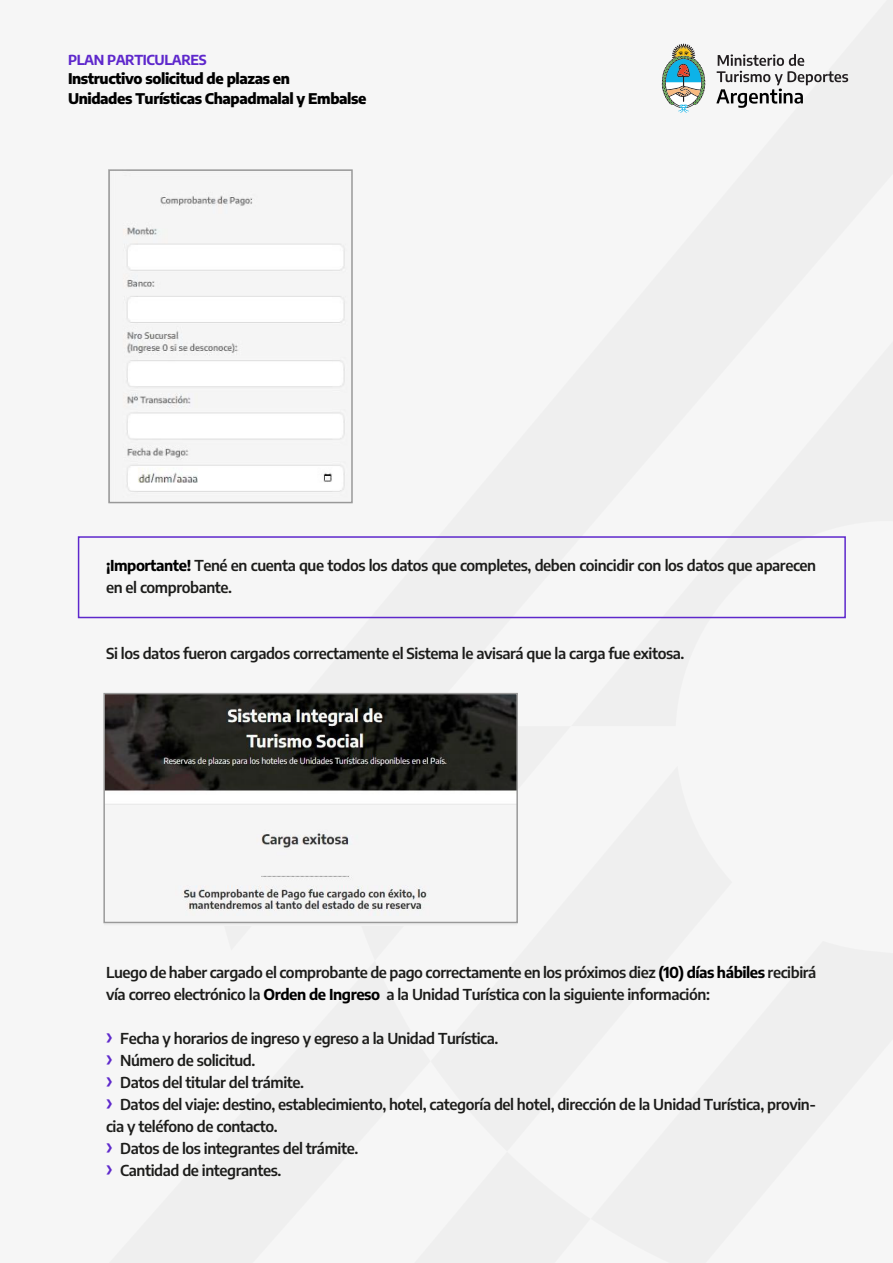
<style>
.page{position:relative;width:893px;height:1263px;background:#f6f6f6}
.page>*{position:absolute;margin:0;border:0;box-sizing:border-box;transform-origin:0 0}
.t1{font:600 15px/22px "Encode Sans";letter-spacing:-.03em;color:#1d1d1b}
.t2{font:800 14.7px/19.4px "Encode Sans";letter-spacing:-.03em;color:#000}
.t3{font:700 13.8px "Encode Sans";letter-spacing:-.03em;color:#5e28cc}
.s1{font-weight:700;color:#000}
.s2{font-family:"Myriad Pro";font-weight:700;font-size:24px;color:#5e28cc}
</style>
<div class="page">
<div style="left:78px;top:536px;width:768px;height:82px;border:2px solid #5e28cc"></div>
<svg style="left:662px;top:44px;width:43px;height:69px"></svg>
<svg style="left:716px;top:54px;width:132px;height:54px"></svg>
<img style="left:105px;top:696px;width:411px;height:228px">
<img style="left:126px;top:195px;width:219px;height:297px">
<div style="left:108px;top:169px;width:245px;height:334px;border:2px solid #999"></div>
<div style="left:103px;top:693px;width:415px;height:230px;border:2px solid #999"></div>
<p class="t3" style="left:68px;top:50px;width:140px">PLAN PARTICULARES</p>
<p class="t2" style="left:68px;top:69px;width:300px">Instructivo solicitud de plazas en<br>Unidades Turísticas Chapadmalal y Embalse</p>
<p class="t1" style="left:106px;top:553px;width:712px"><span class="s1">¡Importante!</span> Tené en cuenta que todos los datos que completes, deben coincidir con los datos que aparecen en el comprobante.</p>
<p class="t1" style="left:106px;top:642px;width:580px">Si los datos fueron cargados correctamente el Sistema le avisará que la carga fue exitosa.</p>
<p class="t1" style="left:106px;top:960px;width:712px">Luego de haber cargado el comprobante de pago correctamente en los próximos diez <span class="s1">(10) días hábiles</span> recibirá vía correo electrónico la <span class="s1">Orden de Ingreso</span> a la Unidad Turística con la siguiente información:</p>
<p class="t1" style="left:106px;top:1026px;width:711px"><span class="s2">›</span> Fecha y horarios de ingreso y egreso a la Unidad Turística.<br><span class="s2">›</span> Número de solicitud.<br><span class="s2">›</span> Datos del titular del trámite.<br><span class="s2">›</span> Datos del viaje: destino, establecimiento, hotel, categoría del hotel, dirección de la Unidad Turística, provin&shy;cia y teléfono de contacto.<br><span class="s2">›</span> Datos de los integrantes del trámite.<br><span class="s2">›</span> Cantidad de integrantes.</p>
</div>
